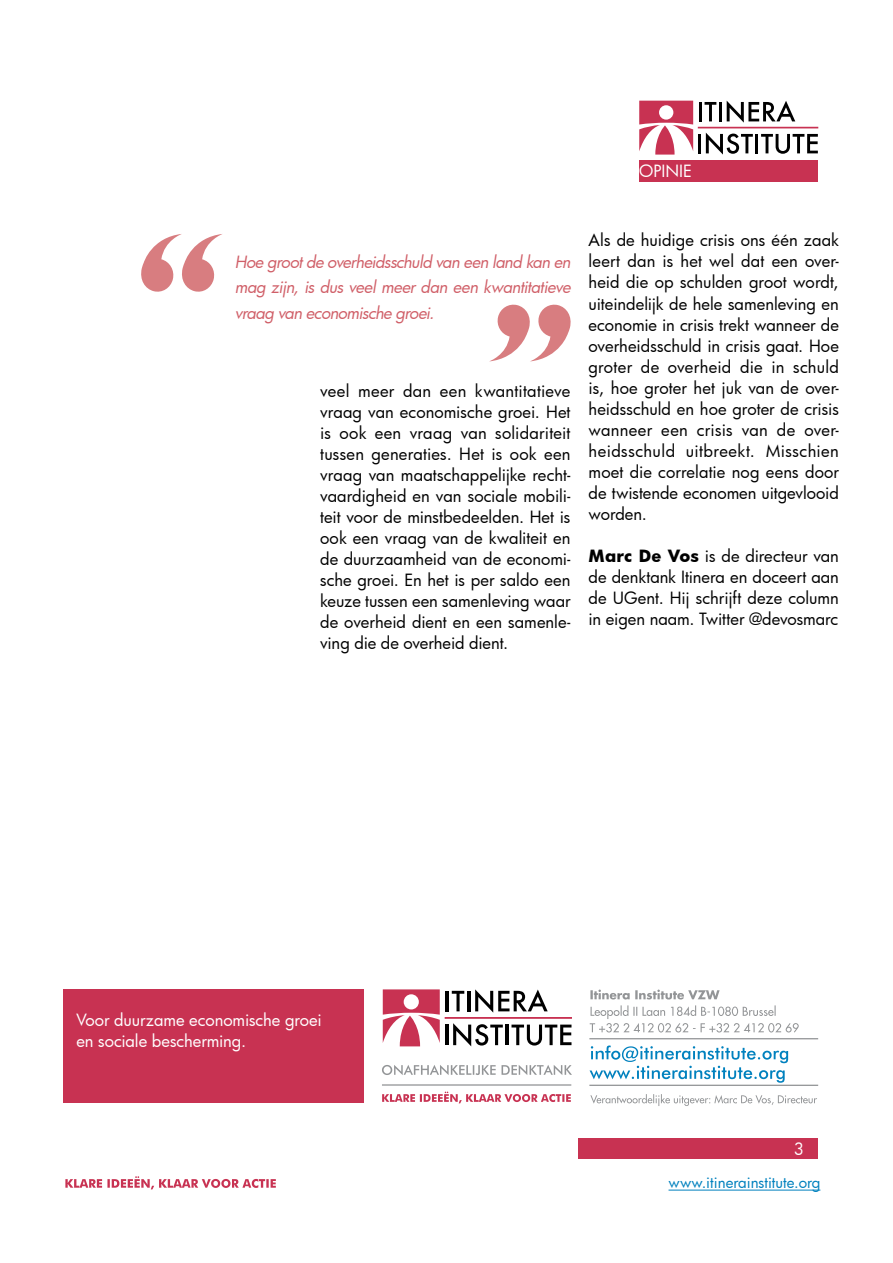
<style>
.page{position:relative;width:893px;height:1263px;background:#fff}
.page>*{position:absolute;margin:0;border:0;box-sizing:border-box;transform-origin:0 0}
.t1{font:16.5px/21px "Futura";letter-spacing:-.005em;color:#000;text-align:justify}
.t2{font:italic 16.5px/25.5px "Futura";letter-spacing:-.035em;color:#d05f68;text-align:justify}
.t3{font:16.5px/21px "Futura";letter-spacing:-.005em;color:#fff}
.t4{font:15px "Futura";color:#0081be}
.s1{font-weight:700}
</style>
<div class="page">
<div style="left:578px;top:1138px;width:240px;height:21px;background:#c83252"></div>
<hr style="left:668px;top:1189px;width:152px;height:1px;background:#0081be">
<svg style="left:65px;top:1176px;width:211px;height:13px"></svg>
<svg style="left:639px;top:101px;width:54px;height:54px"></svg>
<hr style="left:699px;top:102px;width:3px;height:19px;background:#000">
<svg style="left:704px;top:102px;width:12px;height:19px"></svg>
<hr style="left:719px;top:102px;width:3px;height:19px;background:#000">
<svg style="left:727px;top:101px;width:68px;height:22px"></svg>
<hr style="left:698px;top:134px;width:3px;height:19px;background:#000">
<svg style="left:706px;top:133px;width:47px;height:22px"></svg>
<hr style="left:755px;top:134px;width:3px;height:19px;background:#000">
<svg style="left:761px;top:134px;width:57px;height:20px"></svg>
<div style="left:698px;top:127px;width:120px;height:1px;border:1px solid #c83252"></div>
<div style="left:639px;top:160px;width:179px;height:22px;background:#c83252"></div>
<div style="left:63px;top:989px;width:301px;height:114px;background:#c83252"></div>
<hr style="left:589px;top:1085px;width:229px;height:1px;background:#939597">
<hr style="left:589px;top:1038px;width:229px;height:1px;background:#939597">
<svg style="left:590px;top:1094px;width:227px;height:12px"></svg>
<svg style="left:590px;top:1045px;width:198px;height:38px"></svg>
<svg style="left:590px;top:1005px;width:209px;height:27px"></svg>
<svg style="left:590px;top:989px;width:130px;height:10px"></svg>
<svg style="left:383px;top:989px;width:57px;height:57px"></svg>
<hr style="left:446px;top:991px;width:3px;height:20px;background:#000">
<svg style="left:452px;top:991px;width:12px;height:20px"></svg>
<hr style="left:467px;top:991px;width:3px;height:20px;background:#000">
<svg style="left:475px;top:989px;width:73px;height:24px"></svg>
<hr style="left:445px;top:1024px;width:3px;height:21px;background:#000">
<svg style="left:453px;top:1023px;width:50px;height:23px"></svg>
<hr style="left:506px;top:1024px;width:3px;height:21px;background:#000">
<svg style="left:511px;top:1024px;width:60px;height:21px"></svg>
<div style="left:445px;top:1017px;width:127px;height:2px;border:1px solid #c83252"></div>
<hr style="left:382px;top:1084px;width:189px;height:2px;background:#939597">
<svg style="left:382px;top:1065px;width:190px;height:10px"></svg>
<svg style="left:382px;top:1091px;width:189px;height:12px"></svg>
<svg style="left:490px;top:304px;width:81px;height:57px"></svg>
<svg style="left:141px;top:234px;width:81px;height:58px"></svg>
<p class="t3" style="left:639px;top:162px;width:54px">OPINIE</p>
<p class="t2" style="left:235px;top:250px;width:337px">Hoe groot de overheidsschuld van een land kan en mag zijn, is dus veel meer dan een kwantitatieve vraag van economische groei.</p>
<p class="t1" style="left:320px;top:381px;width:252px">veel meer dan een kwantitatieve vraag van economische groei. Het is ook een vraag van solidariteit tussen generaties. Het is ook een vraag van maatschappelijke recht&shy;vaardigheid en van sociale mobili&shy;teit voor de minstbedeelden. Het is ook een vraag van de kwaliteit en de duurzaamheid van de economi&shy;sche groei. En het is per saldo een keuze tussen een samenleving waar de overheid dient en een samenle&shy;ving die de overheid dient.</p>
<p class="t1" style="left:589px;top:231px;width:252px">Als de huidige crisis ons één zaak leert dan is het wel dat een over&shy;heid die op schulden groot wordt, uiteindelijk de hele samenleving en economie in crisis trekt wanneer de overheidsschuld in crisis gaat. Hoe groter de overheid die in schuld is, hoe groter het juk van de over&shy;heidsschuld en hoe groter de crisis wanneer een crisis van de over&shy;heidsschuld uitbreekt. Misschien moet die correlatie nog eens door de twistende economen uitgevlooid worden.</p>
<p class="t1" style="left:589px;top:546px;width:252px"><span class="s1">Marc De Vos</span> is de directeur van de denktank Itinera en doceert aan de UGent. Hij schrijft deze column in eigen naam. Twitter @devosmarc</p>
<p class="t3" style="left:76px;top:1010px;width:247px">Voor duurzame economische groei en sociale bescherming.</p>
<p class="t3" style="left:794px;top:1140px;width:12px">3</p>
<p class="t4" style="left:668px;top:1175px;width:153px">www.itinerainstitute.org</p>
</div>
